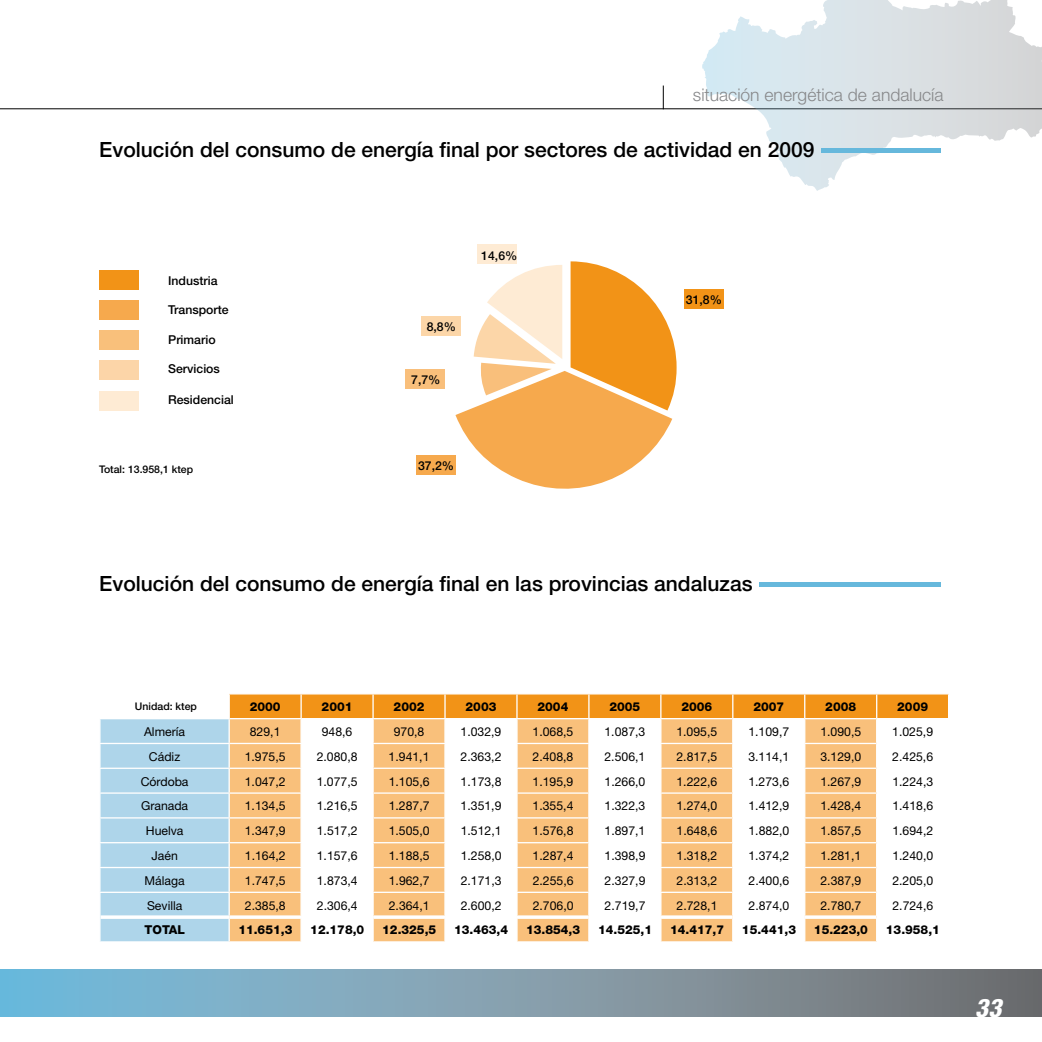
<style>
.page{position:relative;width:1042px;height:1042px;background:#fff}
.page>*{position:absolute;margin:0;border:0;box-sizing:border-box;transform-origin:0 0}
.t1{font:italic 800 condensed 25.55px "Helvetica Neue";color:#fff}
.t2{font:500 21px "Helvetica Neue";color:#000}
.t3{font:300 17.5px "Helvetica Neue";color:#87888a}
.t4{font:12.25px "Helvetica Neue";color:#000}
.t5{font:800 12.25px "Helvetica Neue";color:#000}
.t6{font:500 12.25px "Helvetica Neue";color:#000}
.t7{font:500 10.5px "Helvetica Neue";color:#000}
</style>
<div class="page">
<svg style="left:0;top:969px;width:1042px;height:48px;background:#7c9aaa"></svg>
<hr style="left:0;top:108px;width:1042px;height:1px;background:#000">
<svg style="left:770px;top:0;width:272px;height:191px"></svg>
<svg style="left:663px;top:86px;width:1px;height:23px"></svg>
<svg style="left:100px;top:694px;width:849px;height:248px"></svg>
<hr style="left:876px;top:941px;width:73px;height:1px;background:#fff">
<div style="left:759px;top:582px;width:182px;height:5px;background:#66b8dc"></div>
<div style="left:99px;top:270px;width:40px;height:20px;background:#f29317"></div>
<div style="left:99px;top:300px;width:40px;height:20px;background:#f6a94d"></div>
<div style="left:99px;top:330px;width:40px;height:20px;background:#f9c07b"></div>
<div style="left:99px;top:360px;width:40px;height:20px;background:#fcd5a8"></div>
<div style="left:99px;top:391px;width:40px;height:19px;background:#feebd4"></div>
<div style="left:822px;top:148px;width:119px;height:5px;background:#66b8dc"></div>
<svg style="left:455px;top:261px;width:221px;height:228px"></svg>
<div style="left:421px;top:316px;width:40px;height:19px;background:#fcd6a8"></div>
<div style="left:416px;top:455px;width:40px;height:20px;background:#f6a94d"></div>
<div style="left:684px;top:289px;width:39px;height:20px;background:#f29317"></div>
<div style="left:478px;top:244px;width:39px;height:20px;background:#feebd4"></div>
<div style="left:405px;top:369px;width:39px;height:20px;background:#f9bf7b"></div>
<h3 class="t3" style="left:693px;top:84px;width:252px">situación energética de andalucía</h3>
<h2 class="t2" style="left:99px;top:137px;width:717px">Evolución del consumo de energía final por sectores de actividad en 2009</h2>
<p class="t6" style="left:168px;top:273px;width:51px">Industria</p>
<p class="t6" style="left:168px;top:302px;width:62px">Transporte</p>
<p class="t6" style="left:168px;top:332px;width:49px">Primario</p>
<p class="t6" style="left:168px;top:361px;width:53px">Servicios</p>
<p class="t6" style="left:168px;top:392px;width:67px">Residencial</p>
<p class="t7" style="left:99px;top:463px;width:96px">Total: 13.958,1 ktep</p>
<p class="t6" style="left:427px;top:319px;width:31px">8,8%</p>
<p class="t6" style="left:411px;top:372px;width:31px">7,7%</p>
<p class="t6" style="left:481px;top:248px;width:38px">14,6%</p>
<p class="t6" style="left:418px;top:458px;width:38px">37,2%</p>
<p class="t6" style="left:686px;top:292px;width:38px">31,8%</p>
<h2 class="t2" style="left:99px;top:571px;width:655px">Evolución del consumo de energía final en las provincias andaluzas</h2>
<p class="t7" style="left:135px;top:700px;width:64px">Unidad: ktep</p>
<p class="t5" style="left:250px;top:699px;width:32px">2000</p>
<p class="t5" style="left:322px;top:699px;width:32px">2001</p>
<p class="t5" style="left:394px;top:699px;width:32px">2002</p>
<p class="t5" style="left:465px;top:699px;width:32px">2003</p>
<p class="t5" style="left:537px;top:699px;width:32px">2004</p>
<p class="t5" style="left:609px;top:699px;width:32px">2005</p>
<p class="t5" style="left:681px;top:699px;width:32px">2006</p>
<p class="t5" style="left:753px;top:699px;width:32px">2007</p>
<p class="t5" style="left:825px;top:699px;width:32px">2008</p>
<p class="t5" style="left:897px;top:699px;width:32px">2009</p>
<p class="t4" style="left:144px;top:724px;width:43px">Almería</p>
<p class="t4" style="left:250px;top:724px;width:32px">829,1</p>
<p class="t4" style="left:322px;top:724px;width:32px">948,6</p>
<p class="t4" style="left:394px;top:724px;width:32px">970,8</p>
<p class="t4" style="left:460px;top:724px;width:42px">1.032,9</p>
<p class="t4" style="left:532px;top:724px;width:42px">1.068,5</p>
<p class="t4" style="left:604px;top:724px;width:42px">1.087,3</p>
<p class="t4" style="left:676px;top:724px;width:42px">1.095,5</p>
<p class="t4" style="left:748px;top:724px;width:42px">1.109,7</p>
<p class="t4" style="left:820px;top:724px;width:42px">1.090,5</p>
<p class="t4" style="left:892px;top:724px;width:42px">1.025,9</p>
<p class="t4" style="left:149px;top:749px;width:33px">Cádiz</p>
<p class="t4" style="left:245px;top:749px;width:42px">1.975,5</p>
<p class="t4" style="left:317px;top:749px;width:42px">2.080,8</p>
<p class="t4" style="left:389px;top:749px;width:42px">1.941,1</p>
<p class="t4" style="left:460px;top:749px;width:42px">2.363,2</p>
<p class="t4" style="left:532px;top:749px;width:42px">2.408,8</p>
<p class="t4" style="left:604px;top:749px;width:42px">2.506,1</p>
<p class="t4" style="left:676px;top:749px;width:42px">2.817,5</p>
<p class="t4" style="left:748px;top:749px;width:42px">3.114,1</p>
<p class="t4" style="left:820px;top:749px;width:42px">3.129,0</p>
<p class="t4" style="left:892px;top:749px;width:42px">2.425,6</p>
<p class="t4" style="left:141px;top:774px;width:49px">Córdoba</p>
<p class="t4" style="left:245px;top:774px;width:42px">1.047,2</p>
<p class="t4" style="left:317px;top:774px;width:42px">1.077,5</p>
<p class="t4" style="left:389px;top:774px;width:42px">1.105,6</p>
<p class="t4" style="left:461px;top:774px;width:42px">1.173,8</p>
<p class="t4" style="left:532px;top:774px;width:42px">1.195,9</p>
<p class="t4" style="left:604px;top:774px;width:42px">1.266,0</p>
<p class="t4" style="left:676px;top:774px;width:42px">1.222,6</p>
<p class="t4" style="left:748px;top:774px;width:42px">1.273,6</p>
<p class="t4" style="left:820px;top:774px;width:42px">1.267,9</p>
<p class="t4" style="left:892px;top:774px;width:42px">1.224,3</p>
<p class="t4" style="left:141px;top:798px;width:49px">Granada</p>
<p class="t4" style="left:245px;top:798px;width:42px">1.134,5</p>
<p class="t4" style="left:317px;top:798px;width:42px">1.216,5</p>
<p class="t4" style="left:389px;top:798px;width:42px">1.287,7</p>
<p class="t4" style="left:461px;top:798px;width:42px">1.351,9</p>
<p class="t4" style="left:532px;top:798px;width:42px">1.355,4</p>
<p class="t4" style="left:604px;top:798px;width:42px">1.322,3</p>
<p class="t4" style="left:676px;top:798px;width:42px">1.274,0</p>
<p class="t4" style="left:748px;top:798px;width:42px">1.412,9</p>
<p class="t4" style="left:820px;top:798px;width:42px">1.428,4</p>
<p class="t4" style="left:892px;top:798px;width:42px">1.418,6</p>
<p class="t4" style="left:146px;top:823px;width:39px">Huelva</p>
<p class="t4" style="left:245px;top:823px;width:42px">1.347,9</p>
<p class="t4" style="left:317px;top:823px;width:42px">1.517,2</p>
<p class="t4" style="left:389px;top:823px;width:42px">1.505,0</p>
<p class="t4" style="left:461px;top:823px;width:42px">1.512,1</p>
<p class="t4" style="left:533px;top:823px;width:42px">1.576,8</p>
<p class="t4" style="left:604px;top:823px;width:42px">1.897,1</p>
<p class="t4" style="left:676px;top:823px;width:42px">1.648,6</p>
<p class="t4" style="left:748px;top:823px;width:42px">1.882,0</p>
<p class="t4" style="left:820px;top:823px;width:42px">1.857,5</p>
<p class="t4" style="left:892px;top:823px;width:42px">1.694,2</p>
<p class="t4" style="left:151px;top:848px;width:28px">Jaén</p>
<p class="t4" style="left:245px;top:848px;width:42px">1.164,2</p>
<p class="t4" style="left:317px;top:848px;width:42px">1.157,6</p>
<p class="t4" style="left:389px;top:848px;width:42px">1.188,5</p>
<p class="t4" style="left:461px;top:848px;width:42px">1.258,0</p>
<p class="t4" style="left:533px;top:848px;width:42px">1.287,4</p>
<p class="t4" style="left:604px;top:848px;width:42px">1.398,9</p>
<p class="t4" style="left:676px;top:848px;width:42px">1.318,2</p>
<p class="t4" style="left:748px;top:848px;width:42px">1.374,2</p>
<p class="t4" style="left:820px;top:848px;width:42px">1.281,1</p>
<p class="t4" style="left:892px;top:848px;width:42px">1.240,0</p>
<p class="t4" style="left:145px;top:873px;width:42px">Málaga</p>
<p class="t4" style="left:245px;top:873px;width:42px">1.747,5</p>
<p class="t4" style="left:317px;top:873px;width:42px">1.873,4</p>
<p class="t4" style="left:389px;top:873px;width:42px">1.962,7</p>
<p class="t4" style="left:461px;top:873px;width:42px">2.171,3</p>
<p class="t4" style="left:533px;top:873px;width:42px">2.255,6</p>
<p class="t4" style="left:604px;top:873px;width:42px">2.327,9</p>
<p class="t4" style="left:676px;top:873px;width:42px">2.313,2</p>
<p class="t4" style="left:748px;top:873px;width:42px">2.400,6</p>
<p class="t4" style="left:820px;top:873px;width:42px">2.387,9</p>
<p class="t4" style="left:892px;top:873px;width:42px">2.205,0</p>
<p class="t4" style="left:147px;top:898px;width:37px">Sevilla</p>
<p class="t4" style="left:245px;top:898px;width:42px">2.385,8</p>
<p class="t4" style="left:317px;top:898px;width:42px">2.306,4</p>
<p class="t4" style="left:389px;top:898px;width:42px">2.364,1</p>
<p class="t4" style="left:461px;top:898px;width:42px">2.600,2</p>
<p class="t4" style="left:533px;top:898px;width:42px">2.706,0</p>
<p class="t4" style="left:605px;top:898px;width:42px">2.719,7</p>
<p class="t4" style="left:676px;top:898px;width:42px">2.728,1</p>
<p class="t4" style="left:748px;top:898px;width:42px">2.874,0</p>
<p class="t4" style="left:820px;top:898px;width:42px">2.780,7</p>
<p class="t4" style="left:892px;top:898px;width:42px">2.724,6</p>
<p class="t5" style="left:145px;top:922px;width:42px">TOTAL</p>
<p class="t5" style="left:238px;top:922px;width:56px">11.651,3</p>
<p class="t5" style="left:310px;top:922px;width:56px">12.178,0</p>
<p class="t5" style="left:382px;top:922px;width:56px">12.325,5</p>
<p class="t5" style="left:454px;top:922px;width:56px">13.463,4</p>
<p class="t5" style="left:526px;top:922px;width:56px">13.854,3</p>
<p class="t5" style="left:598px;top:922px;width:56px">14.525,1</p>
<p class="t5" style="left:670px;top:922px;width:56px">14.417,7</p>
<p class="t5" style="left:742px;top:922px;width:56px">15.441,3</p>
<p class="t5" style="left:814px;top:922px;width:56px">15.223,0</p>
<p class="t5" style="left:886px;top:922px;width:56px">13.958,1</p>
<h1 class="t1" style="left:975px;top:992px;width:28px">33</h1>
</div>
